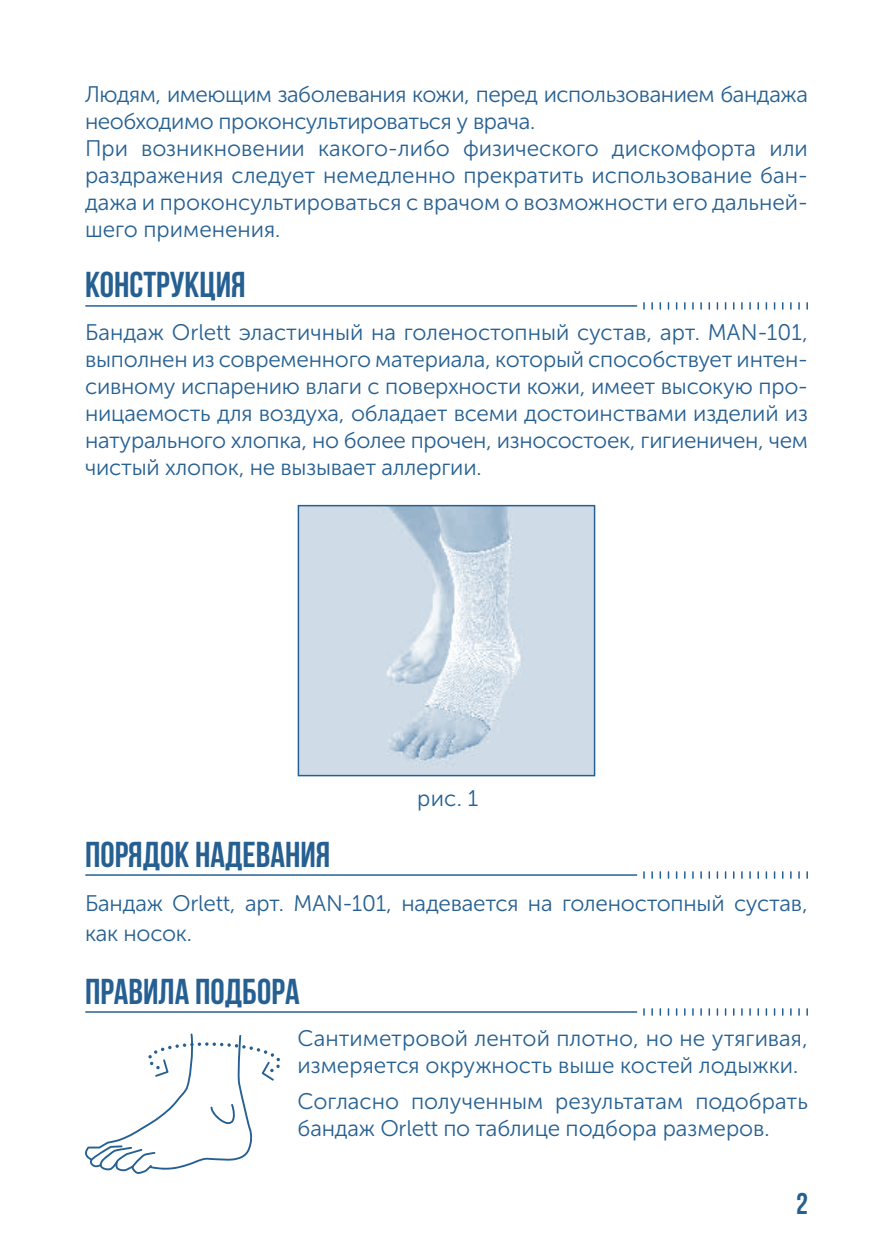
<style>
.page{position:relative;width:893px;height:1259px;background:#fff}
.page>*{position:absolute;margin:0;border:0;box-sizing:border-box;transform-origin:0 0}
.t1{font:700 36px "Bebas Neue";color:#266092}
.t2{font:700 30px "Bebas Neue";color:#266092}
.t3{font:22.5px/27px "Museo Sans Cyrl 300";letter-spacing:-.005em;color:#266092}
</style>
<div class="page">
<img style="left:301px;top:508px;width:291px;height:265px">
<div style="left:298px;top:505px;width:297px;height:271px;border:2px solid #266092"></div>
<svg style="left:85px;top:1033px;width:195px;height:141px"></svg>
<hr style="left:86px;top:305px;width:551px;height:2px;background:#266092">
<svg style="left:643px;top:303px;width:2px;height:6px"></svg>
<svg style="left:651px;top:303px;width:2px;height:6px"></svg>
<svg style="left:692px;top:303px;width:2px;height:6px"></svg>
<svg style="left:700px;top:303px;width:2px;height:6px"></svg>
<svg style="left:708px;top:303px;width:2px;height:6px"></svg>
<svg style="left:741px;top:303px;width:2px;height:6px"></svg>
<svg style="left:749px;top:303px;width:2px;height:6px"></svg>
<svg style="left:757px;top:303px;width:2px;height:6px"></svg>
<svg style="left:790px;top:303px;width:2px;height:6px"></svg>
<svg style="left:798px;top:303px;width:2px;height:6px"></svg>
<svg style="left:806px;top:303px;width:2px;height:6px"></svg>
<hr style="left:86px;top:874px;width:551px;height:1px;background:#266092">
<svg style="left:643px;top:872px;width:2px;height:6px"></svg>
<svg style="left:651px;top:872px;width:2px;height:6px"></svg>
<svg style="left:692px;top:872px;width:2px;height:6px"></svg>
<svg style="left:700px;top:872px;width:2px;height:6px"></svg>
<svg style="left:708px;top:872px;width:2px;height:6px"></svg>
<svg style="left:741px;top:872px;width:2px;height:6px"></svg>
<svg style="left:749px;top:872px;width:2px;height:6px"></svg>
<svg style="left:757px;top:872px;width:2px;height:6px"></svg>
<svg style="left:790px;top:872px;width:2px;height:6px"></svg>
<svg style="left:798px;top:872px;width:2px;height:6px"></svg>
<svg style="left:806px;top:872px;width:2px;height:6px"></svg>
<hr style="left:86px;top:1011px;width:551px;height:1px;background:#266092">
<svg style="left:643px;top:1009px;width:2px;height:6px"></svg>
<svg style="left:651px;top:1009px;width:2px;height:6px"></svg>
<svg style="left:692px;top:1009px;width:2px;height:6px"></svg>
<svg style="left:700px;top:1009px;width:2px;height:6px"></svg>
<svg style="left:708px;top:1009px;width:2px;height:6px"></svg>
<svg style="left:741px;top:1009px;width:2px;height:6px"></svg>
<svg style="left:749px;top:1009px;width:2px;height:6px"></svg>
<svg style="left:757px;top:1009px;width:2px;height:6px"></svg>
<svg style="left:790px;top:1009px;width:2px;height:6px"></svg>
<svg style="left:798px;top:1009px;width:2px;height:6px"></svg>
<svg style="left:806px;top:1009px;width:2px;height:6px"></svg>
<p class="t3" style="left:85px;top:81px;width:724px">Людям, имеющим заболевания кожи, перед использованием бандажа необходимо проконсультироваться у врача.<br>При возникновении какого-либо физического дискомфорта или раздражения следует немедленно прекратить использование бан&shy;дажа и проконсультироваться с врачом о возможности его дальней&shy;шего применения.</p>
<h1 class="t1" style="left:85px;top:265px;width:162px">Конструкция</h1>
<p class="t3" style="left:85px;top:319px;width:724px;text-align:justify">Бандаж Orlett эластичный на голеностопный сустав, арт. MAN-101, выполнен из современного материала, который способствует интен&shy;сивному испарению влаги с поверхности кожи, имеет высокую про&shy;ницаемость для воздуха, обладает всеми достоинствами изделий из натурального хлопка, но более прочен, износостоек, гигиеничен, чем чистый хлопок, не вызывает аллергии.</p>
<p class="t3" style="left:417px;top:785px;width:63px">рис. 1</p>
<h1 class="t1" style="left:85px;top:834px;width:247px">Порядок надевания</h1>
<p class="t3" style="left:85px;top:888px;width:724px;line-height:30.3px">Бандаж Orlett, арт. MAN-101, надевается на голеностопный сустав, как носок.</p>
<h1 class="t1" style="left:85px;top:971px;width:216px">Правила подбора</h1>
<p class="t3" style="left:298px;top:1025px;width:512px">Сантиметровой лентой плотно, но не утягивая, измеряется окружность выше костей лодыжки.</p>
<p class="t3" style="left:298px;top:1087px;width:512px">Согласно полученным результатам подобрать бандаж Orlett по таблице подбора размеров.</p>
<h2 class="t2" style="left:796px;top:1187px;width:13px">2</h2>
</div>
